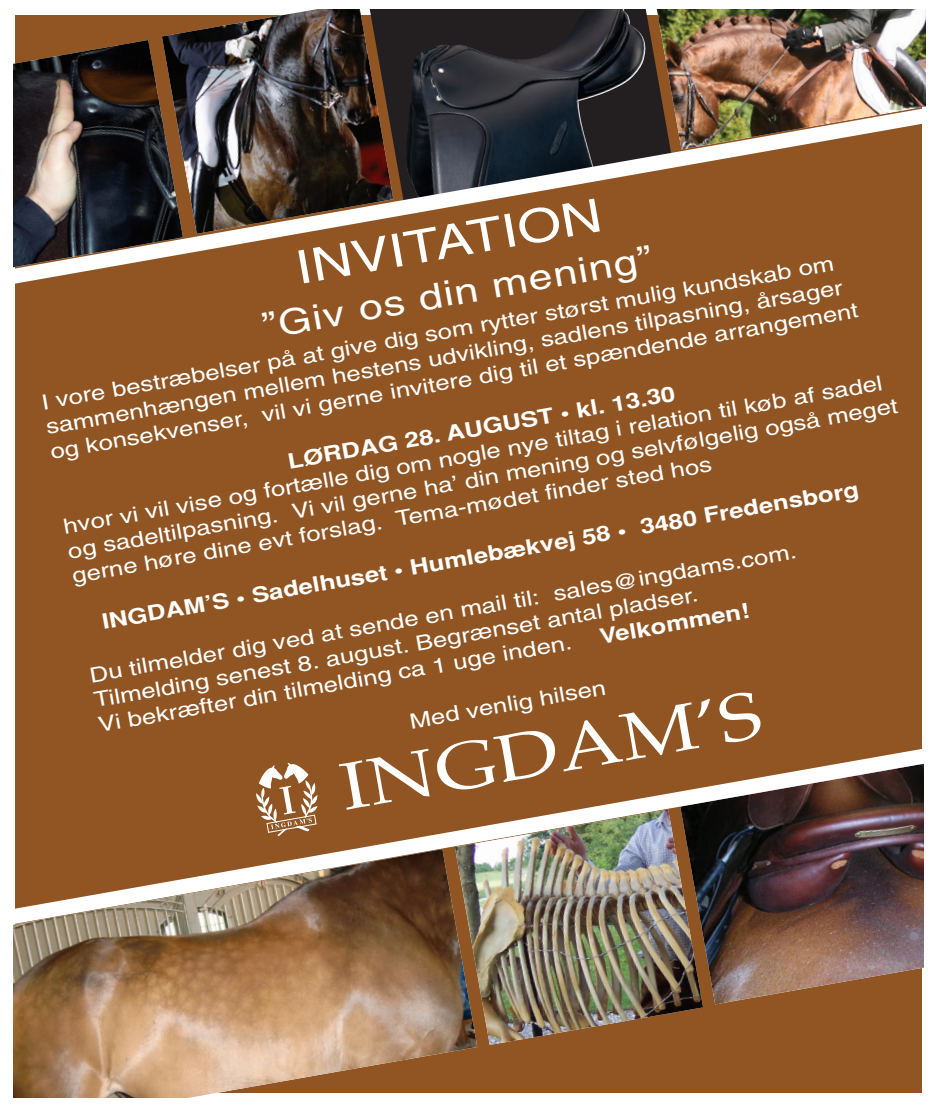
<style>
.page{position:relative;width:935px;height:1108px;background:#fff}
.page>*{position:absolute;margin:0;border:0;box-sizing:border-box;transform-origin:0 0}
.t1{font:66.5px "Palatino";color:#fff;scale:1.23 1}
.t2{font:46.2px "Helvetica";color:#fff;scale:1.23 1}
.t3{font:35px "Helvetica";color:#fff;scale:1.23 1}
.t4{font:21px/25.2px "Helvetica";color:#fff;scale:1.23 1}
.t5{font:700 21px "Helvetica";color:#fff;scale:1.23 1}
</style>
<div class="page">
<div style="left:15px;top:16px;width:907px;height:1077px;background:#905522"></div>
<img style="left:13px;top:937px;width:464px;height:161px">
<img style="left:405px;top:9px;width:243px;height:89px">
<img style="left:13px;top:40px;width:146px;height:58px">
<svg style="left:13px;top:98px;width:766px;height:186px"></svg>
<img style="left:162px;top:9px;width:231px;height:225px">
<img style="left:654px;top:9px;width:272px;height:140px">
<img style="left:455px;top:937px;width:248px;height:108px">
<img style="left:680px;top:937px;width:244px;height:67px">
<img style="left:13px;top:749px;width:911px;height:188px">
<svg style="left:256px;top:763px;width:61px;height:73px"></svg>
<h2 class="t2" style="left:293px;top:252px;width:253px;rotate:-10deg">INVITATION</h2>
<h3 class="t3" style="left:261px;top:313px;width:323px;rotate:-10deg">”Giv os din mening”</h3>
<p class="t4" style="left:40px;top:392px;width:668px;rotate:-10deg">I vore bestræbelser på at give dig som rytter størst mulig kundskab om sammenhængen mellem hestens udvikling, sadlens tilpasning, årsager og konsekvenser, vil vi gerne invitere dig til et spændende arrangement</p>
<p class="t4" style="left:62px;top:516px;width:686px;rotate:-10deg">hvor vi vil vise og fortælle dig om nogle nye tiltag i relation til køb af sadel og sadeltilpasning. Vi vil gerne ha’ din mening og selvfølgelig også meget gerne høre dine evt forslag. Tema-mødet finder sted hos</p>
<p class="t5" style="left:286px;top:449px;width:321px;rotate:-10deg">LØRDAG 28. AUGUST • kl. 13.30</p>
<p class="t5" style="left:100px;top:610px;width:626px;rotate:-10deg">INGDAM’S • Sadelhuset • Humlebækvej 58 • 3480 Fredensborg</p>
<p class="t4" style="left:88px;top:665px;width:584px;rotate:-10deg">Du tilmelder dig ved at sende en mail til: sales@ingdams.com.<br>Tilmelding senest 8. august. Begrænset antal pladser.<br>Vi bekræfter din tilmelding ca 1 uge inden.</p>
<p class="t5" style="left:597px;top:625px;width:125px;rotate:-10deg">Velkommen!</p>
<p class="t4" style="left:408px;top:711px;width:163px;rotate:-10deg">Med venlig hilsen</p>
<h1 class="t1" style="left:335px;top:756px;width:349px;rotate:-10deg">INGDAM’S</h1>
</div>
